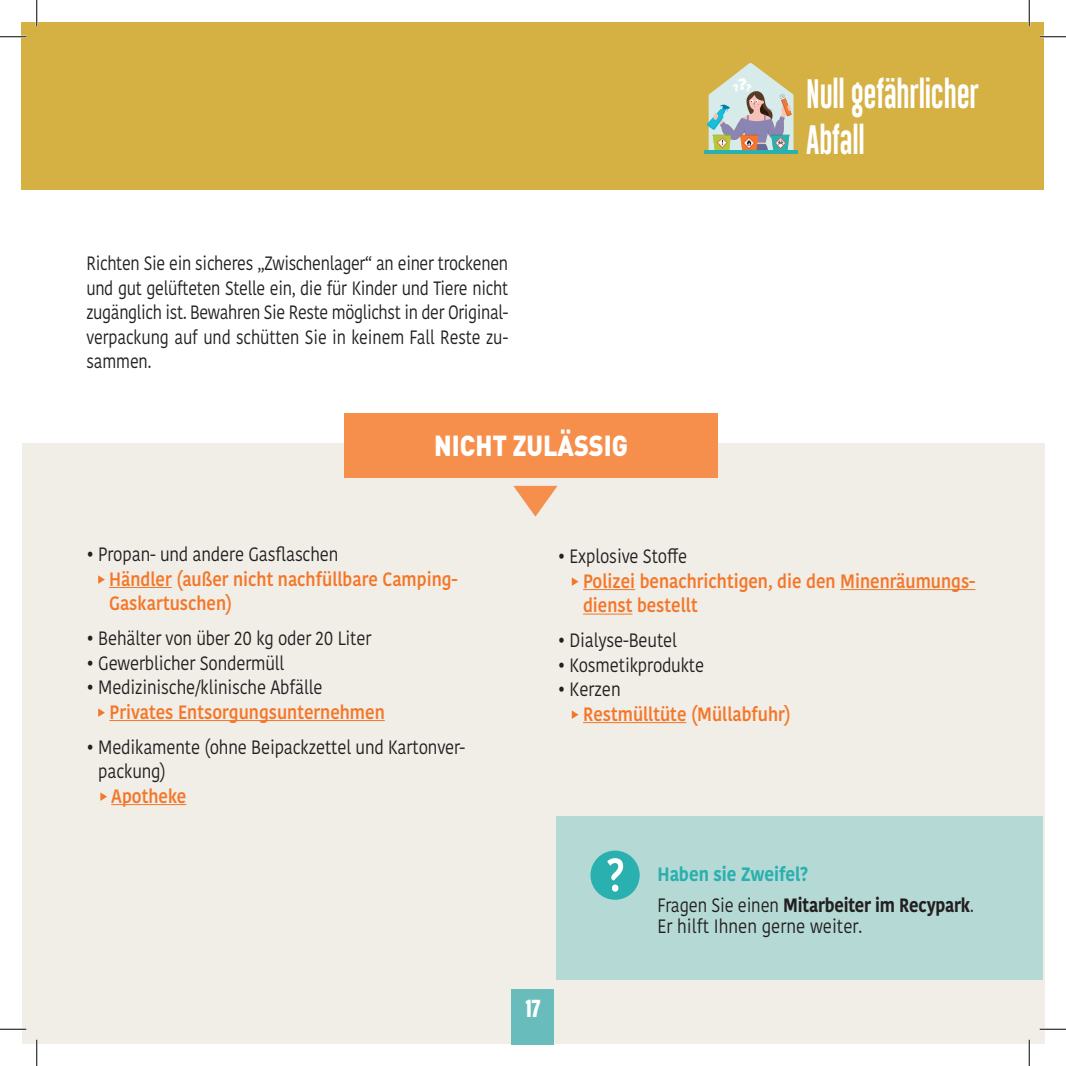
<style>
.page{position:relative;width:1066px;height:1066px;background:#fff}
.page>*{position:absolute;margin:0;border:0;box-sizing:border-box;transform-origin:0 0}
.t1{font:29.93px/45.5px "Gobold Lowplus";letter-spacing:-.01em;color:#fff;scale:.87 1}
.t2{font:900 28.7px "DIN";color:#fff;scale:.88 1}
.t3{font:900 26.25px "Acumin Pro Cond";color:#fff;scale:.86 1}
.t4{font:19.25px/24.5px "Kohinoor Bangla";letter-spacing:-.01em;color:#231f20;scale:.87 1}
.t5{font:19.25px/24.5px "Kohinoor Bangla";letter-spacing:-.01em;color:#231f20;text-align:justify;scale:.84 1}
.t6{font:600 19.25px/24.5px "Kohinoor Bangla";color:#f47728;scale:.88 1}
.t7{font:700 19.25px/31px "Kohinoor Bangla";letter-spacing:-.01em;color:#231f20;scale:.86 1}
.t8{font:19.25px "Kohinoor Bangla";letter-spacing:-.01em;color:#231f20;scale:.88 1}
.t9{font:16.45px "Chunk Five";color:#fff}
.s1{color:#2ab0ae}
.s2{font-weight:400}
</style>
<div class="page">
<div style="left:22px;top:444px;width:1022px;height:600px;background:#f1ede7"></div>
<div style="left:22px;top:22px;width:15px;height:167px;background:#d5b042"></div>
<div style="left:37px;top:22px;width:1007px;height:167px;background:#d5b042"></div>
<div style="left:512px;top:989px;width:42px;height:55px;background:#68bdbc"></div>
<hr style="left:704px;top:150px;width:94px;height:4px;background:#2ab0ae">
<hr style="left:109px;top:587px;width:63px;height:1px;background:#f47728">
<hr style="left:109px;top:720px;width:276px;height:1px;background:#f47728">
<hr style="left:111px;top:804px;width:75px;height:1px;background:#f47728">
<svg style="left:98px;top:575px;width:7px;height:9px"></svg>
<svg style="left:98px;top:708px;width:7px;height:9px"></svg>
<svg style="left:100px;top:792px;width:7px;height:9px"></svg>
<hr style="left:583px;top:589px;width:52px;height:1px;background:#f47728">
<hr style="left:840px;top:589px;width:135px;height:1px;background:#f47728">
<hr style="left:583px;top:613px;width:49px;height:1px;background:#f47728">
<hr style="left:583px;top:722px;width:103px;height:1px;background:#f47728">
<svg style="left:572px;top:577px;width:6px;height:9px"></svg>
<svg style="left:572px;top:710px;width:6px;height:9px"></svg>
<div style="left:556px;top:816px;width:487px;height:163px;background:#b5dad6"></div>
<div style="left:590px;top:850px;width:49px;height:49px;background:#2ab0ae;border-radius:50%"></div>
<svg style="left:606px;top:857px;width:312px;height:123px"></svg>
<div style="left:344px;top:414px;width:374px;height:64px;background:#f68f4c"></div>
<svg style="left:513px;top:485px;width:45px;height:32px"></svg>
<hr style="left:0;top:36px;width:26px;height:2px;background:#fff">
<hr style="left:1039px;top:36px;width:27px;height:2px;background:#fff">
<hr style="left:0;top:1028px;width:26px;height:2px;background:#fff">
<hr style="left:1039px;top:1028px;width:27px;height:2px;background:#fff">
<hr style="left:36px;top:0;width:2px;height:26px;background:#fff">
<hr style="left:36px;top:1039px;width:2px;height:27px;background:#fff">
<hr style="left:1028px;top:0;width:2px;height:26px;background:#fff">
<hr style="left:1028px;top:1039px;width:2px;height:27px;background:#fff">
<svg style="left:0;top:36px;width:26px;height:1px"></svg>
<svg style="left:1039px;top:36px;width:27px;height:1px"></svg>
<svg style="left:0;top:1029px;width:26px;height:1px"></svg>
<svg style="left:1039px;top:1029px;width:27px;height:1px"></svg>
<svg style="left:36px;top:0;width:1px;height:26px"></svg>
<svg style="left:36px;top:1039px;width:1px;height:27px"></svg>
<svg style="left:1029px;top:0;width:1px;height:26px"></svg>
<svg style="left:1029px;top:1039px;width:1px;height:27px"></svg>
<img style="left:707px;top:63px;width:86px;height:87px">
<p class="t5" style="left:86px;top:251px;width:504px">Richten Sie ein sicheres ,,Zwischenlager“ an einer trockenen und gut gelüfteten Stelle ein, die für Kinder und Tiere nicht zugänglich ist. Bewahren Sie Reste möglichst in der Original&shy;verpackung auf und schütten Sie in keinem Fall Reste zu&shy;sammen.</p>
<h2 class="t2" style="left:434px;top:426px;width:222px">NICHT ZULÄSSIG</h2>
<p class="t9" style="left:738px;top:74px;width:10px">?</p>
<h1 class="t1" style="left:806px;top:73px;width:200px">Null gefährlicher<br>Abfall</h1>
<p class="t4" style="left:86px;top:542px;width:291px">• Propan- und andere Gasflaschen</p>
<p class="t6" style="left:109px;top:566px;width:398px">Händler (außer nicht nachfüllbare Camping-<br>Gaskartuschen)</p>
<p class="t4" style="left:86px;top:626px;width:329px">• Behälter von über 20 kg oder 20 Liter</p>
<p class="t4" style="left:86px;top:650px;width:229px">• Gewerblicher Sondermüll</p>
<p class="t4" style="left:86px;top:675px;width:273px">• Medizinische/klinische Abfälle</p>
<p class="t6" style="left:109px;top:699px;width:314px">Privates Entsorgungsunternehmen</p>
<p class="t4" style="left:98px;top:734px;width:423px;text-indent:-12px">• Medikamente (ohne Beipackzettel und Kartonver&shy;packung)</p>
<p class="t6" style="left:111px;top:783px;width:87px">Apotheke</p>
<p class="t4" style="left:558px;top:544px;width:150px">• Explosive Stoffe</p>
<p class="t6" style="left:583px;top:568px;width:447px">Polizei benachrichtigen, die den Minenräumungs&shy;dienst bestellt</p>
<p class="t4" style="left:558px;top:628px;width:138px">• Dialyse-Beutel</p>
<p class="t4" style="left:558px;top:652px;width:170px">• Kosmetikprodukte</p>
<p class="t4" style="left:558px;top:677px;width:74px">• Kerzen</p>
<p class="t6" style="left:583px;top:701px;width:238px">Restmülltüte (Müllabfuhr)</p>
<h3 class="t3" style="left:525px;top:991px;width:19px">17</h3>
<p class="t7" style="left:657px;top:857px;width:369px"><span class="s1">Haben sie Zweifel?<br></span><span class="s2">Fragen Sie einen</span> Mitarbeiter im Recypark<span class="s2">.</span></p>
<p class="t8" style="left:657px;top:911px;width:234px">Er hilft Ihnen gerne weiter.</p>
</div>
